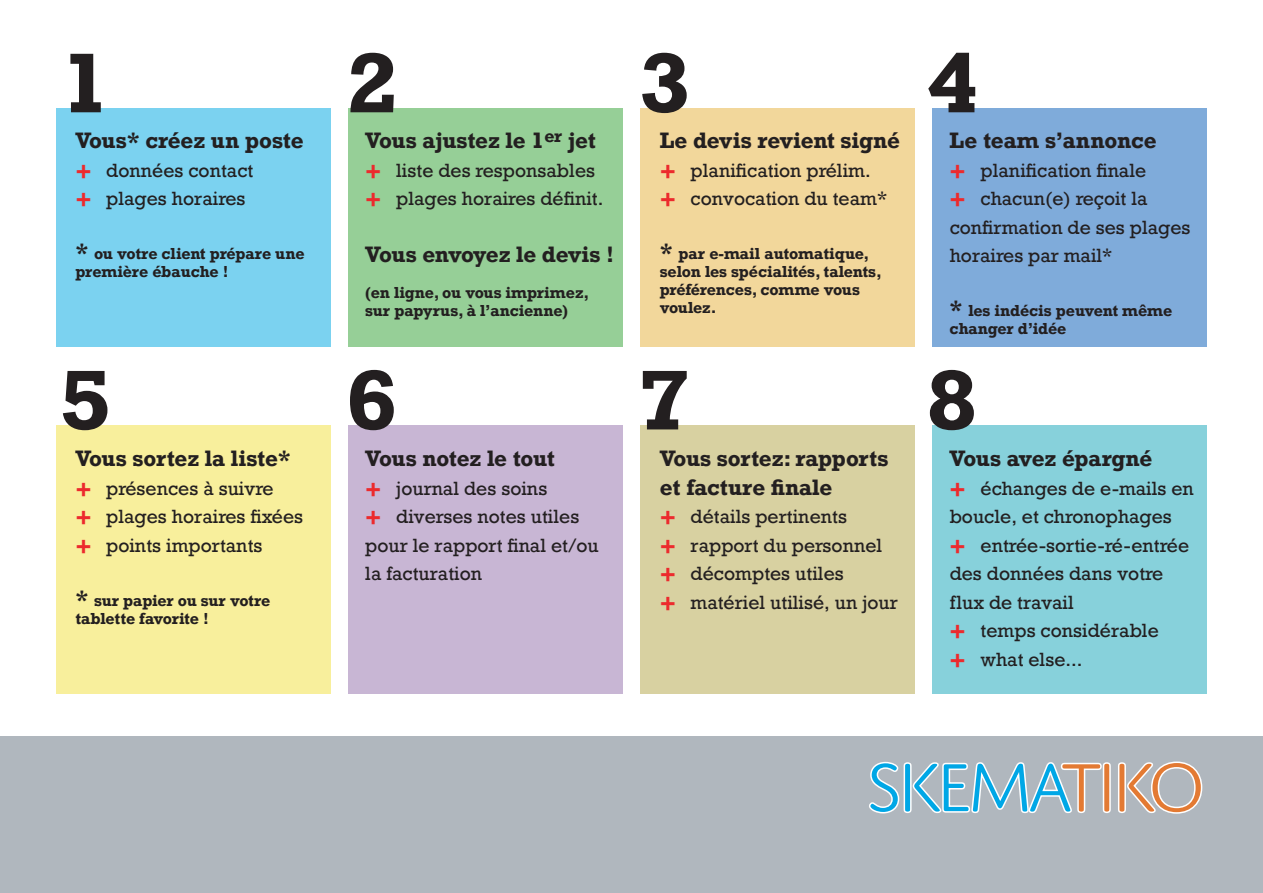
<style>
.page{position:relative;width:1263px;height:893px;background:#fff}
.page>*{position:absolute;margin:0;border:0;box-sizing:border-box;transform-origin:0 0}
.t1{font:700 79.5px "Rockwell";color:#231f20}
.t2{font:700 21px/28.5px "Rockwell";letter-spacing:-.01em;color:#231f20}
.t3{font:18px/28.5px "Rockwell";color:#231f20}
.t4{font:700 15px/18px "Rockwell";letter-spacing:-.01em;color:#231f20}
.s1{font-weight:700;font-size:22.5px;color:#ec2a2d}
.s2{font-size:21px}
</style>
<div class="page">
<div style="left:57px;top:108px;width:274px;height:239px;background:#7bd2f0"></div>
<div style="left:349px;top:108px;width:274px;height:239px;background:#96cf97"></div>
<div style="left:641px;top:108px;width:274px;height:239px;background:#f2d79b"></div>
<div style="left:932px;top:108px;width:275px;height:239px;background:#7fabda"></div>
<div style="left:57px;top:425px;width:274px;height:269px;background:#f8ef9c"></div>
<div style="left:349px;top:425px;width:274px;height:269px;background:#c8b6d4"></div>
<div style="left:641px;top:425px;width:274px;height:269px;background:#d8d1a1"></div>
<div style="left:932px;top:425px;width:275px;height:269px;background:#87d1db"></div>
<div style="left:0;top:737px;width:1263px;height:156px;background:#b0b7be"></div>
<svg style="left:869px;top:761px;width:334px;height:53px"></svg>
<h1 class="t1" style="left:60px;top:32px;width:52px">1</h1>
<h1 class="t1" style="left:347px;top:32px;width:52px">2</h1>
<h1 class="t1" style="left:640px;top:32px;width:52px">3</h1>
<h1 class="t1" style="left:927px;top:32px;width:52px">4</h1>
<p class="t2" style="left:75px;top:126px;width:230px">Vous* créez un poste</p>
<p class="t3" style="left:75px;top:156px;width:180px"><span class="s1">+</span> données contact <span class="s1">+</span> plages horaires</p>
<p class="t4" style="left:75px;top:244px;width:231px"><span class="s2">*</span> ou votre client prépare une première ébauche !</p>
<p class="t2" style="left:365px;top:126px;width:232px">Vous ajustez le 1<sup>er</sup> jet</p>
<p class="t3" style="left:365px;top:156px;width:240px"><span class="s1">+</span> liste des responsables <span class="s1">+</span> plages horaires définit.</p>
<p class="t2" style="left:365px;top:240px;width:250px">Vous envoyez le devis !</p>
<p class="t4" style="left:365px;top:284px;width:225px">(en ligne, ou vous imprimez, sur papyrus, à l’ancienne)</p>
<p class="t2" style="left:660px;top:126px;width:242px">Le devis revient signé</p>
<p class="t3" style="left:660px;top:156px;width:229px"><span class="s1">+</span> planification prélim. <span class="s1">+</span> convocation du team*</p>
<p class="t4" style="left:660px;top:244px;width:224px"><span class="s2">*</span> par e-mail automatique, selon les spécialités, talents, préférences, comme vous voulez.</p>
<p class="t2" style="left:950px;top:126px;width:208px">Le team s’annonce</p>
<p class="t3" style="left:950px;top:156px;width:242px"><span class="s1">+</span> planification finale<br><span class="s1">+</span> chacun(e) reçoit la confirmation de ses plages horaires par mail*</p>
<p class="t4" style="left:950px;top:301px;width:224px"><span class="s2">*</span> les indécis peuvent même changer d’idée</p>
<h1 class="t1" style="left:60px;top:349px;width:52px">5</h1>
<h1 class="t1" style="left:347px;top:349px;width:52px">6</h1>
<h1 class="t1" style="left:640px;top:349px;width:52px">7</h1>
<h1 class="t1" style="left:927px;top:349px;width:52px">8</h1>
<p class="t2" style="left:75px;top:444px;width:217px">Vous sortez la liste*</p>
<p class="t3" style="left:75px;top:474px;width:229px"><span class="s1">+</span> présences à suivre<br><span class="s1">+</span> plages horaires fixées <span class="s1">+</span> points importants</p>
<p class="t4" style="left:75px;top:591px;width:197px"><span class="s2">*</span> sur papier ou sur votre tablette favorite !</p>
<p class="t2" style="left:365px;top:444px;width:191px">Vous notez le tout</p>
<p class="t3" style="left:365px;top:474px;width:235px"><span class="s1">+</span> journal des soins<br><span class="s1">+</span> diverses notes utiles pour le rapport final et/ou la facturation</p>
<p class="t2" style="left:660px;top:444px;width:230px">Vous sortez: rapports et facture finale</p>
<p class="t3" style="left:660px;top:503px;width:240px"><span class="s1">+</span> détails pertinents<br><span class="s1">+</span> rapport du personnel <span class="s1">+</span> décomptes utiles<br><span class="s1">+</span> matériel utilisé, un jour</p>
<p class="t2" style="left:950px;top:444px;width:204px">Vous avez épargné</p>
<p class="t3" style="left:950px;top:474px;width:246px"><span class="s1">+</span> échanges de e-mails en boucle, et chronophages<br><span class="s1">+</span> entrée-sortie-ré-entrée des données dans votre flux de travail<br><span class="s1">+</span> temps considérable<br><span class="s1">+</span> what else...</p>
</div>
